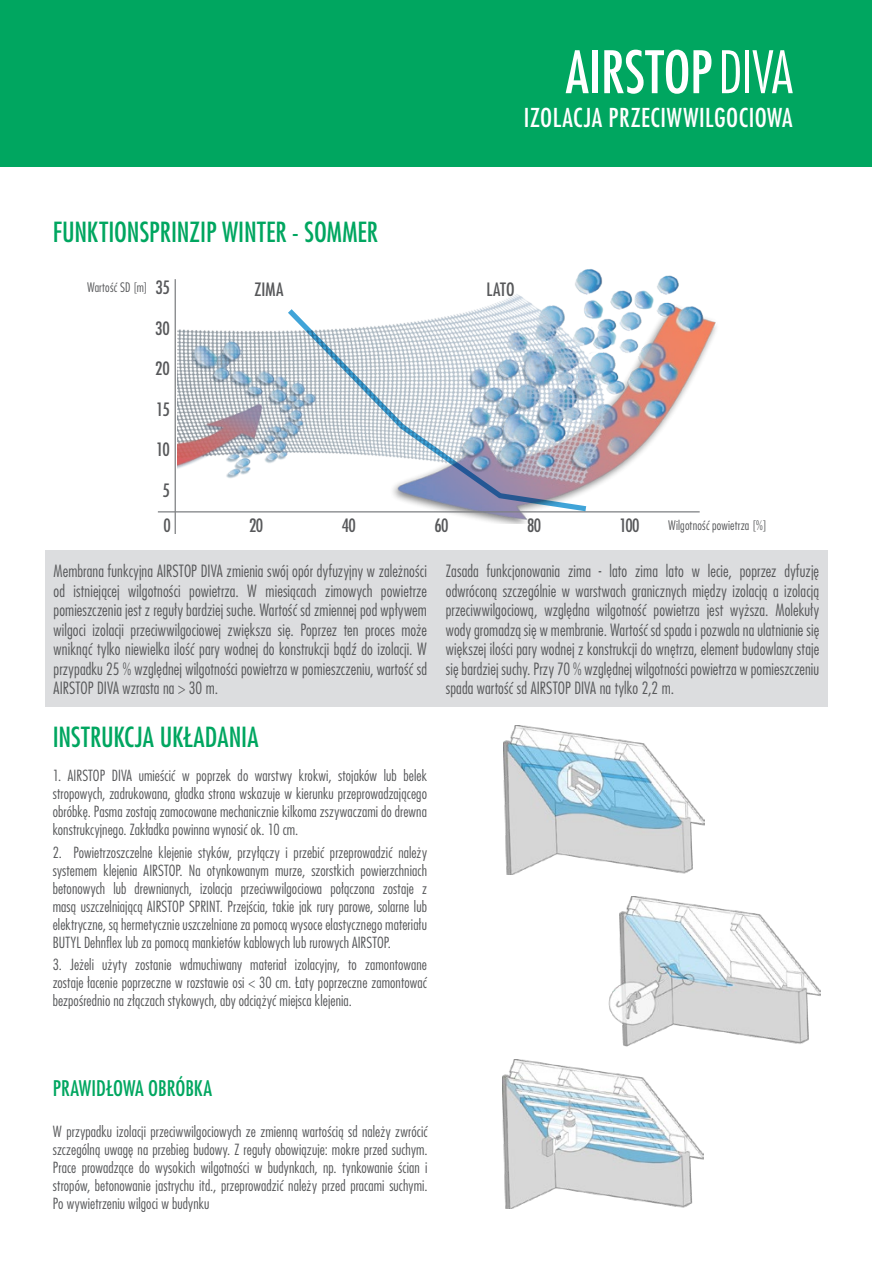
<style>
.page{position:relative;width:872px;height:1263px;background:#fff}
.page>*{position:absolute;margin:0;border:0;box-sizing:border-box;transform-origin:0 0}
.t1{font:500 condensed 57px "Futura LT Pro";color:#fff}
.t2{font:500 condensed 27px "Futura LT Pro";color:#00a660}
.t3{font:500 condensed 25.35px "Futura LT Pro";letter-spacing:.02em;color:#fff}
.t4{font:500 condensed 21px "Futura LT Pro";letter-spacing:-.005em;color:#00a660}
.t5{font:500 condensed 18px/35.1px "Futura LT Pro";letter-spacing:-.02em;color:#57585a}
.t6{font:300 condensed 16.5px/19.5px "Futura LT Pro";letter-spacing:.01em;color:#57585a;text-align:justify}
.t7{font:300 condensed 15px/18px "Futura LT Pro";letter-spacing:.005em;color:#57585a;text-align:justify}
.t8{font:300 condensed 12.75px "Futura LT Pro";letter-spacing:.015em;color:#57585a}
.s1{font-weight:300}
</style>
<div class="page">
<div style="left:45px;top:551px;width:782px;height:156px;background:#dcdddf"></div>
<img style="left:502px;top:1060px;width:201px;height:149px">
<img style="left:608px;top:897px;width:212px;height:150px">
<img style="left:503px;top:726px;width:201px;height:149px">
<div style="left:0;top:0;width:872px;height:167px;background:#00a660"></div>
<img style="left:178px;top:269px;width:538px;height:254px">
<hr style="left:175px;top:279px;width:1px;height:255px;background:#808285">
<hr style="left:158px;top:511px;width:541px;height:1px;background:#808285">
<svg style="left:286px;top:308px;width:301px;height:205px"></svg>
<h2 class="t2" style="left:53px;top:214px;width:327px">FUNKTIONSPRINZIP WINTER - SOMMER</h2>
<h1 class="t1" style="left:565px;top:33px;width:229px">AIRSTOP <span class="s1">DIVA</span></h1>
<h3 class="t3" style="left:524px;top:100px;width:270px">IZOLACJA PRZECIWWILGOCIOWA</h3>
<p class="t5" style="left:155px;top:269px;width:16px">35</p>
<p class="t5" style="left:155px;top:310px;width:16px">30</p>
<p class="t5" style="left:155px;top:351px;width:16px">20</p>
<p class="t5" style="left:156px;top:391px;width:15px">15</p>
<p class="t5" style="left:156px;top:432px;width:15px">10</p>
<p class="t5" style="left:162px;top:472px;width:10px">5<br>0</p>
<p class="t8" style="left:87px;top:279px;width:62px">Wartość SD [m]</p>
<p class="t5" style="left:254px;top:271px;width:31px">ZIMA</p>
<p class="t5" style="left:486px;top:271px;width:30px">LATO</p>
<p class="t5" style="left:249px;top:507px;width:16px">20</p>
<p class="t5" style="left:342px;top:507px;width:16px">40</p>
<p class="t5" style="left:434px;top:507px;width:16px">60</p>
<p class="t5" style="left:527px;top:507px;width:16px">80</p>
<p class="t5" style="left:619px;top:507px;width:21px">100</p>
<p class="t8" style="left:668px;top:517px;width:100px">Wilgotność powietrza [%]</p>
<p class="t6" style="left:54px;top:561px;width:375px">Membrana funkcyjna AIRSTOP DIVA zmienia swój opór dyfuzyjny w zależności od istniejącej wilgotności powietrza. W miesiącach zimowych powietrze pomieszczenia jest z reguły bardziej suche. Wartość sd zmiennej pod wpływem wilgoci izolacji przeciwwilgociowej zwiększa się. Poprzez ten proces może wniknąć tylko niewielka ilość pary wodnej do konstrukcji bądź do izolacji. W przypadku 25 % względnej wilgotności powietrza w pomieszczeniu, wartość sd AIRSTOP DIVA wzrasta na &gt; 30 m.</p>
<p class="t6" style="left:446px;top:561px;width:375px">Zasada funkcjonowania zima - lato zima lato w lecie, poprzez dyfuzję odwróconą szczególnie w warstwach granicznych między izolacją a izolacją przeciwwilgociową, względna wilgotność powietrza jest wyższa. Molekuły wody gromadzą się w membranie. Wartość sd spada i pozwala na ulatnianie się większej ilości pary wodnej z konstrukcji do wnętrza, element budowlany staje się bardziej suchy. Przy 70 % względnej wilgotności powietrza w pomieszczeniu spada wartość sd AIRSTOP DIVA na tylko 2,2 m.</p>
<h2 class="t2" style="left:53px;top:719px;width:207px">INSTRUKCJA UKŁADANIA</h2>
<p class="t7" style="left:53px;top:767px;width:376px">1. AIRSTOP DIVA umieścić w poprzek do warstwy krokwi, stojaków lub belek stropowych, zadrukowana, gładka strona wskazuje w kierunku przeprowadzającego obróbkę. Pasma zostają zamocowane mechanicznie kilkoma zszywaczami do drewna konstrukcyjnego. Zakładka powinna wynosić ok. 10 cm.</p>
<p class="t7" style="left:53px;top:843px;width:376px">2. Powietrzoszczelne klejenie styków, przyłączy i przebić przeprowadzić należy systemem klejenia AIRSTOP. Na otynkowanym murze, szorstkich powierzchniach betonowych lub drewnianych, izolacja przeciwwilgociowa połączona zostaje z masą uszczelniającą AIRSTOP SPRINT. Przejścia, takie jak rury parowe, solarne lub elektryczne, są hermetycznie uszczelniane za pomocą wysoce elastycznego materiału BUTYL Dehnflex lub za pomocą mankietów kablowych lub rurowych AIRSTOP.</p>
<p class="t7" style="left:53px;top:955px;width:376px">3. Jeżeli użyty zostanie wdmuchiwany materiał izolacyjny, to zamontowane zostaje łacenie poprzeczne w rozstawie osi &lt; 30 cm. Łaty poprzeczne zamontować bezpośrednio na złączach stykowych, aby odciążyć miejsca klejenia.</p>
<h3 class="t4" style="left:53px;top:1074px;width:161px">PRAWIDŁOWA OBRÓBKA</h3>
<p class="t7" style="left:53px;top:1122px;width:376px">W przypadku izolacji przeciwwilgociowych ze zmienną wartością sd należy zwrócić szczególną uwagę na przebieg budowy. Z reguły obowiązuje: mokre przed suchym.<br>Prace prowadzące do wysokich wilgotności w budynkach, np. tynkowanie ścian i stropów, betonowanie jastrychu itd., przeprowadzić należy przed pracami suchymi.<br>Po wywietrzeniu wilgoci w budynku</p>
</div>
